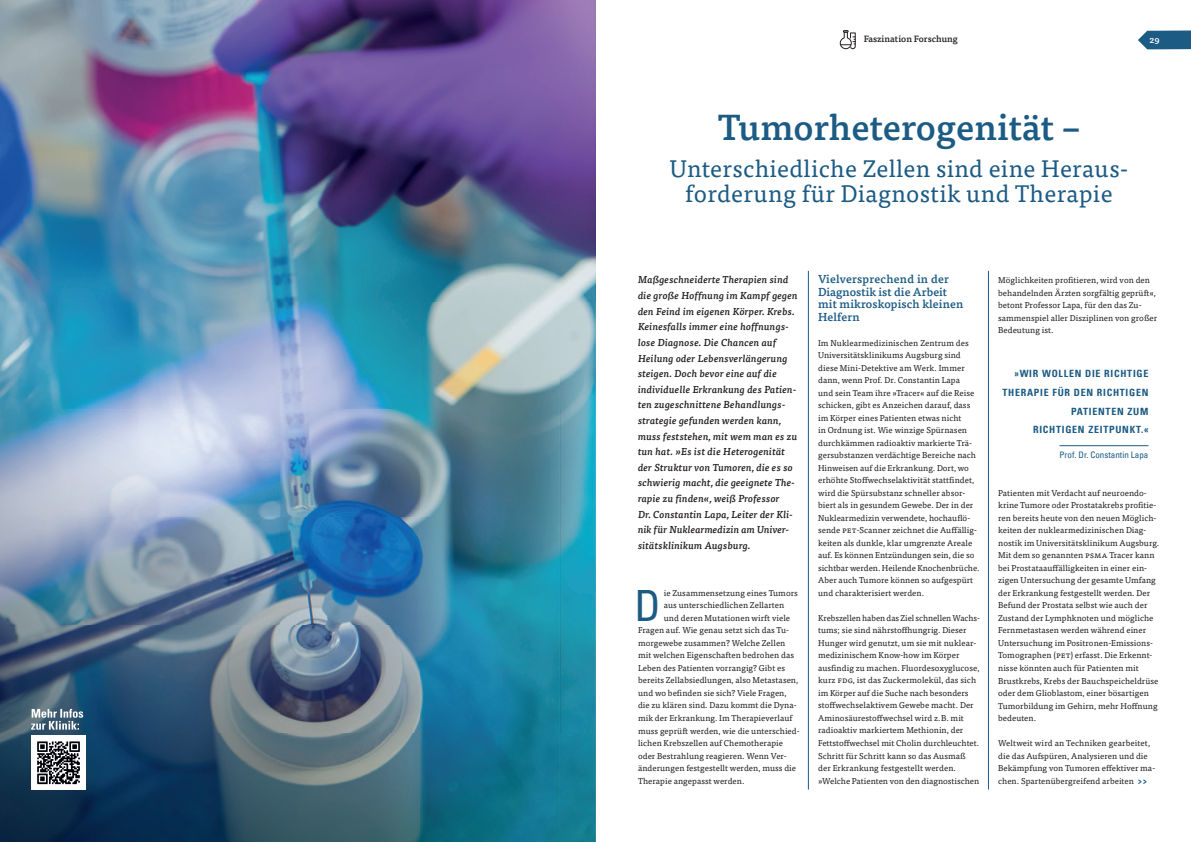
<style>
.page{position:relative;width:1191px;height:842px;background:#fff}
.page>*{position:absolute;margin:0;border:0;box-sizing:border-box;transform-origin:0 0}
.t1{font:condensed 43.1px "Univers Com 57";color:#1c5b84}
.t2{font:500 36px "Tisa OT";color:#1c5b84}
.t3{font:24px/25px "Tisa OT";letter-spacing:.015em;color:#1c5b84;text-align:center}
.t4{font:500 11.5px/12.5px "Tisa OT";letter-spacing:.01em;color:#1c5b84}
.t5{font:italic 500 10px/15.6px "Tisa OT";letter-spacing:.02em;color:#231f20}
.t6{font:10px/18.8px "Univers Com 67 Bold Cond";letter-spacing:.075em;color:#1c5b84;text-align:right}
.t7{font:condensed 9px "Univers Com 57";color:#1c5b84}
.t8{font:500 9px "Tisa OT";color:#231f20}
.t9{font:500 9px "Tisa OT";color:#fff}
.t10{font:8.5px/12.5px "Tisa OT";letter-spacing:.005em;color:#231f20}
.s1{font-weight:700;color:#1c5b84}
</style>
<div class="page">
<img style="left:0;top:0;width:595px;height:842px">
<svg style="left:839px;top:30px;width:17px;height:19px"></svg>
<hr style="left:1059px;top:445px;width:89px;height:1px;background:#1c5b84">
<hr style="left:808px;top:271px;width:1px;height:518px;background:#1c5b84">
<hr style="left:988px;top:271px;width:1px;height:518px;background:#1c5b84">
<svg style="left:1138px;top:30px;width:53px;height:19px"></svg>
<img style="left:31px;top:735px;width:54px;height:54px">
<svg style="left:31px;top:709px;width:52px;height:21px"></svg>
<p class="t8" style="left:863px;top:33px;width:96px">Faszination Forschung</p>
<p class="t9" style="left:1149px;top:34px;width:12px">29</p>
<h2 class="t2" style="left:718px;top:105px;width:364px">Tumorheterogenität –</h2>
<h3 class="t3" style="left:670px;top:157px;width:460px">Unterschiedliche Zellen sind eine Heraus&shy;forderung für Diagnostik und Therapie</h3>
<p class="t5" style="left:638px;top:272px;width:161px">Maßgeschneiderte Therapien sind die große Hoffnung im Kampf gegen den Feind im eigenen Körper. Krebs.<br>Keinesfalls immer eine hoffnungs&shy;lose Diagnose. Die Chancen auf Heilung oder Lebensverlängerung steigen. Doch bevor eine auf die individuelle Erkrankung des Patien&shy;ten zugeschnittene Behandlungs&shy;strategie gefunden werden kann, muss feststehen, mit wem man es zu tun hat. »Es ist die Heterogenität der Struktur von Tumoren, die es so schwierig macht, die geeignete The&shy;rapie zu finden«, weiß Professor<br>Dr. Constantin Lapa, Leiter der Kli&shy;nik für Nuklearmedizin am Univer&shy;sitätsklinikum Augsburg.</p>
<h1 class="t1" style="left:634px;top:578px;width:28px">D</h1>
<p class="t10" style="left:664px;top:587px;width:135px">ie Zusammensetzung eines Tumors</p>
<p class="t10" style="left:664px;top:599px;width:122px">aus unterschiedlichen Zellarten</p>
<p class="t10" style="left:664px;top:612px;width:128px">und deren Mutationen wirft viele</p>
<p class="t10" style="left:638px;top:624px;width:152px">Fragen auf. Wie genau setzt sich das Tu-</p>
<p class="t10" style="left:638px;top:637px;width:149px">morgewebe zusammen? Welche Zellen</p>
<p class="t10" style="left:638px;top:649px;width:157px">mit welchen Eigenschaften bedrohen das</p>
<p class="t10" style="left:638px;top:662px;width:148px">Leben des Patienten vorrangig? Gibt es</p>
<p class="t10" style="left:638px;top:674px;width:162px">bereits Zellabsiedlungen, also Metastasen,</p>
<p class="t10" style="left:638px;top:687px;width:150px">und wo befinden sie sich? Viele Fragen,</p>
<p class="t10" style="left:638px;top:699px;width:160px">die zu klären sind. Dazu kommt die Dyna-</p>
<p class="t10" style="left:638px;top:712px;width:156px">mik der Erkrankung. Im Therapieverlauf</p>
<p class="t10" style="left:638px;top:724px;width:163px">muss geprüft werden, wie die unterschied-</p>
<p class="t10" style="left:638px;top:737px;width:146px">lichen Krebszellen auf Chemotherapie</p>
<p class="t10" style="left:638px;top:749px;width:150px">oder Bestrahlung reagieren. Wenn Ver-</p>
<p class="t10" style="left:638px;top:762px;width:160px">änderungen festgestellt werden, muss die</p>
<p class="t10" style="left:638px;top:774px;width:108px">Therapie angepasst werden.</p>
<h3 class="t4" style="left:818px;top:273px;width:147px">Vielversprechend in der<br>Diagnostik ist die Arbeit mit mikroskopisch kleinen<br>Helfern</h3>
<p class="t10" style="left:818px;top:337px;width:163px">Im Nuklearmedizinischen Zentrum des Universitätsklinikums Augsburg sind diese Mini-Detektive am Werk. Immer dann, wenn Prof. Dr. Constantin Lapa<br>und sein Team ihre »Tracer« auf die Reise schicken, gibt es Anzeichen darauf, dass im Körper eines Patienten etwas nicht<br>in Ordnung ist. Wie winzige Spürnasen durchkämmen radioaktiv markierte Trä&shy;gersubstanzen verdächtige Bereiche nach Hinweisen auf die Erkrankung. Dort, wo erhöhte Stoffwechselaktivität stattfindet, wird die Spürsubstanz schneller absor&shy;biert als in gesundem Gewebe. Der in der Nuklearmedizin verwendete, hochauflö&shy;sende pet-Scanner zeichnet die Auffällig&shy;keiten als dunkle, klar umgrenzte Areale auf. Es können Entzündungen sein, die so sichtbar werden. Heilende Knochenbrüche.<br>Aber auch Tumore können so aufgespürt und charakterisiert werden.</p>
<p class="t10" style="left:818px;top:612px;width:163px">Krebszellen haben das Ziel schnellen Wachs&shy;tums; sie sind nährstoffhungrig. Dieser Hunger wird genutzt, um sie mit nuklear&shy;medizinischem Know-how im Körper ausfindig zu machen. Fluordesoxyglucose, kurz fdg, ist das Zuckermolekül, das sich im Körper auf die Suche nach besonders stoffwechselaktivem Gewebe macht. Der Aminosäurestoffwechsel wird z. B. mit radioaktiv markiertem Methionin, der Fettstoffwechsel mit Cholin durchleuchtet.<br>Schritt für Schritt kann so das Ausmaß der Erkrankung festgestellt werden. »Welche Patienten von den diagnostischen</p>
<p class="t10" style="left:998px;top:274px;width:160px">Möglichkeiten profitieren, wird von den behandelnden Ärzten sorgfältig geprüft«, betont Professor Lapa, für den das Zu&shy;sammenspiel aller Disziplinen von großer Bedeutung ist.</p>
<p class="t6" style="left:1002px;top:364px;width:147px">»WIR WOLLEN DIE RICHTIGE<br>THERAPIE FÜR DEN RICHTIGEN<br>PATIENTEN ZUM<br>RICHTIGEN ZEITPUNKT.«</p>
<p class="t7" style="left:1059px;top:449px;width:90px">Prof. Dr. Constantin Lapa</p>
<p class="t10" style="left:998px;top:487px;width:163px">Patienten mit Verdacht auf neuroendo&shy;krine Tumore oder Prostatakrebs profitie&shy;ren bereits heute von den neuen Möglich&shy;keiten der nuklearmedizinischen Diag&shy;nostik im Universitätsklinikum Augsburg.<br>Mit dem so genannten pSma Tracer kann bei Prostataauffälligkeiten in einer ein&shy;zigen Untersuchung der gesamte Umfang der Erkrankung festgestellt werden. Der Befund der Prostata selbst wie auch der Zustand der Lymphknoten und mögliche Fernmetastasen werden während einer Untersuchung im Positronen-Emissions-Tomographen (pet) erfasst. Die Erkennt&shy;nisse könnten auch für Patienten mit Brustkrebs, Krebs der Bauchspeicheldrüse oder dem Glioblastom, einer bösartigen Tumorbildung im Gehirn, mehr Hoffnung bedeuten.</p>
<p class="t10" style="left:998px;top:737px;width:158px">Weltweit wird an Techniken gearbeitet, die das Aufspüren, Analysieren und die Bekämpfung von Tumoren effektiver ma&shy;chen. Spartenübergreifend arbeiten <span class="s1">&gt;&gt;</span></p>
</div>
